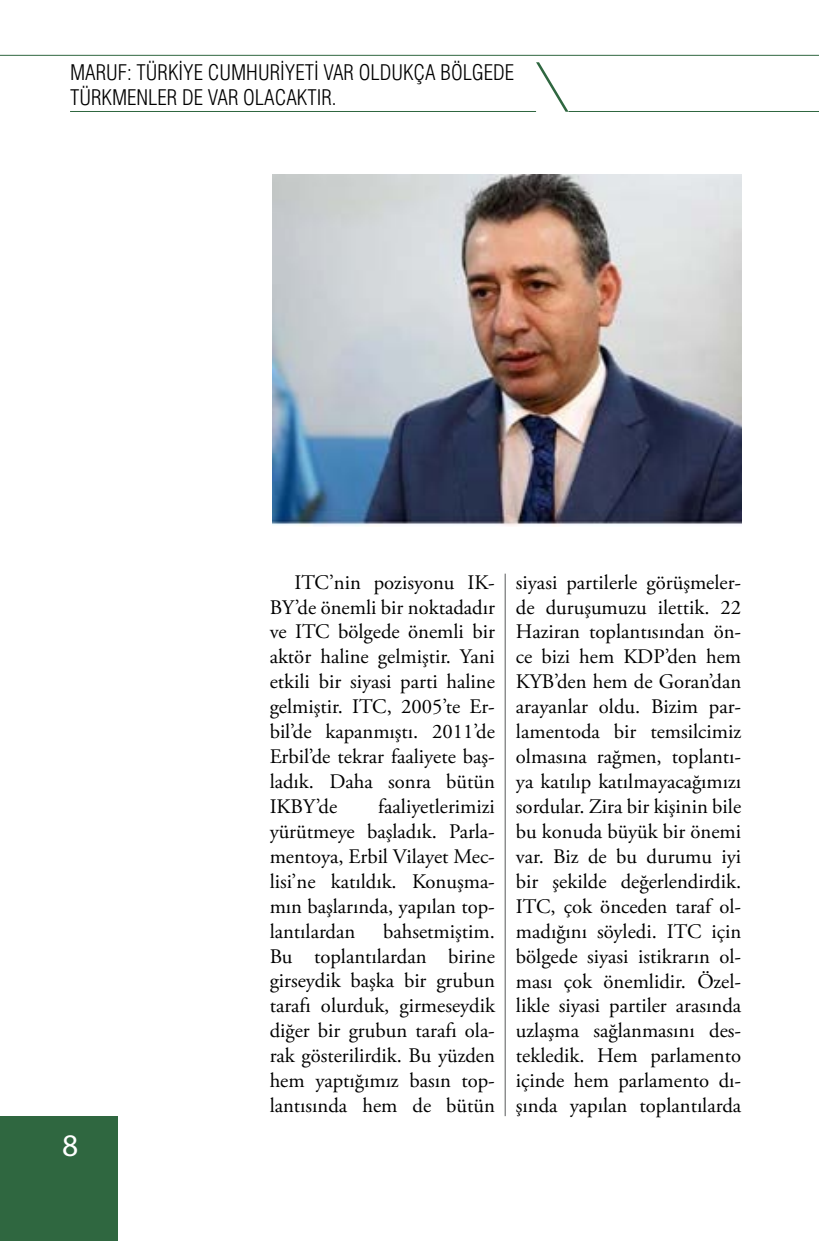
<style>
.page{position:relative;width:819px;height:1241px;background:#fff}
.page>*{position:absolute;margin:0;border:0;box-sizing:border-box;transform-origin:0 0}
.t1{font:31.5px "Myriad Pro";color:#fff}
.t2{font:300 condensed 21px/25.2px "Helvetica LT Std";color:#000}
.t3{font:20.65px/24.8px "Adobe Garamond Pro";color:#000;text-align:justify}
</style>
<div class="page">
<hr style="left:568px;top:111px;width:251px;height:1px;background:#2f6740">
<hr style="left:0;top:55px;width:819px;height:1px;background:#2f6740">
<svg style="left:536px;top:62px;width:32px;height:50px"></svg>
<hr style="left:70px;top:111px;width:466px;height:1px;background:#2f6740">
<div style="left:0;top:1116px;width:117px;height:124px;background:#2f6740"></div>
<hr style="left:505px;top:573px;width:1px;height:542px;background:#58595b">
<img style="left:273px;top:175px;width:468px;height:351px">
<p class="t2" style="left:70px;top:60px;width:445px">MARUF: TÜRKIYE CUMHURIYETI VAR OLDUKÇA BÖLGEDE<br>TÜRKMENLER DE VAR OLACAKTIR.</p>
<h1 class="t1" style="left:62px;top:1125px;width:18px">8</h1>
<p class="t3" style="left:270px;top:570px;width:227px;text-indent:25px">ITC’nin pozisyonu IK-BY’de önemli bir noktadadır ve ITC bölgede önemli bir aktör haline gelmiştir. Yani etkili bir siyasi parti haline gelmiştir. ITC, 2005’te Er&shy;bil’de kapanmıştı. 2011’de Erbil’de tekrar faaliyete baş&shy;ladık. Daha sonra bütün IKBY’de</p>
<p class="t3" style="left:270px;top:794px;width:227px;text-indent:109px">faaliyetlerimizi yürütmeye başladık. Parla&shy;mentoya, Erbil Vilayet Mec&shy;lisi’ne katıldık. Konuşma&shy;mın başlarında, yapılan top&shy;lantılardan</p>
<p class="t3" style="left:270px;top:919px;width:227px;text-indent:113px">bahsetmiştim.<br>Bu toplantılardan birine girseydik başka bir grubun tarafı olurduk, girmeseydik diğer bir grubun tarafı ola&shy;rak gösterilirdik. Bu yüzden hem yaptığımız basın top&shy;lantısında hem de bütün</p>
<p class="t3" style="left:516px;top:570px;width:227px">siyasi partilerle görüşmeler&shy;de duruşumuzu ilettik. 22<br>Haziran toplantısından ön&shy;ce bizi hem KDP’den hem KYB’den hem de Goran’dan arayanlar oldu. Bizim par&shy;lamentoda bir temsilcimiz olmasına rağmen, toplantı&shy;ya katılıp katılmayacağımızı sordular. Zira bir kişinin bile bu konuda büyük bir önemi var. Biz de bu durumu iyi bir şekilde değerlendirdik.<br>ITC, çok önceden taraf ol&shy;madığını söyledi. ITC için bölgede siyasi istikrarın ol&shy;ması çok önemlidir. Özel&shy;likle siyasi partiler arasında uzlaşma sağlanmasını des&shy;tekledik. Hem parlamento içinde hem parlamento dı&shy;şında yapılan toplantılarda</p>
</div>
